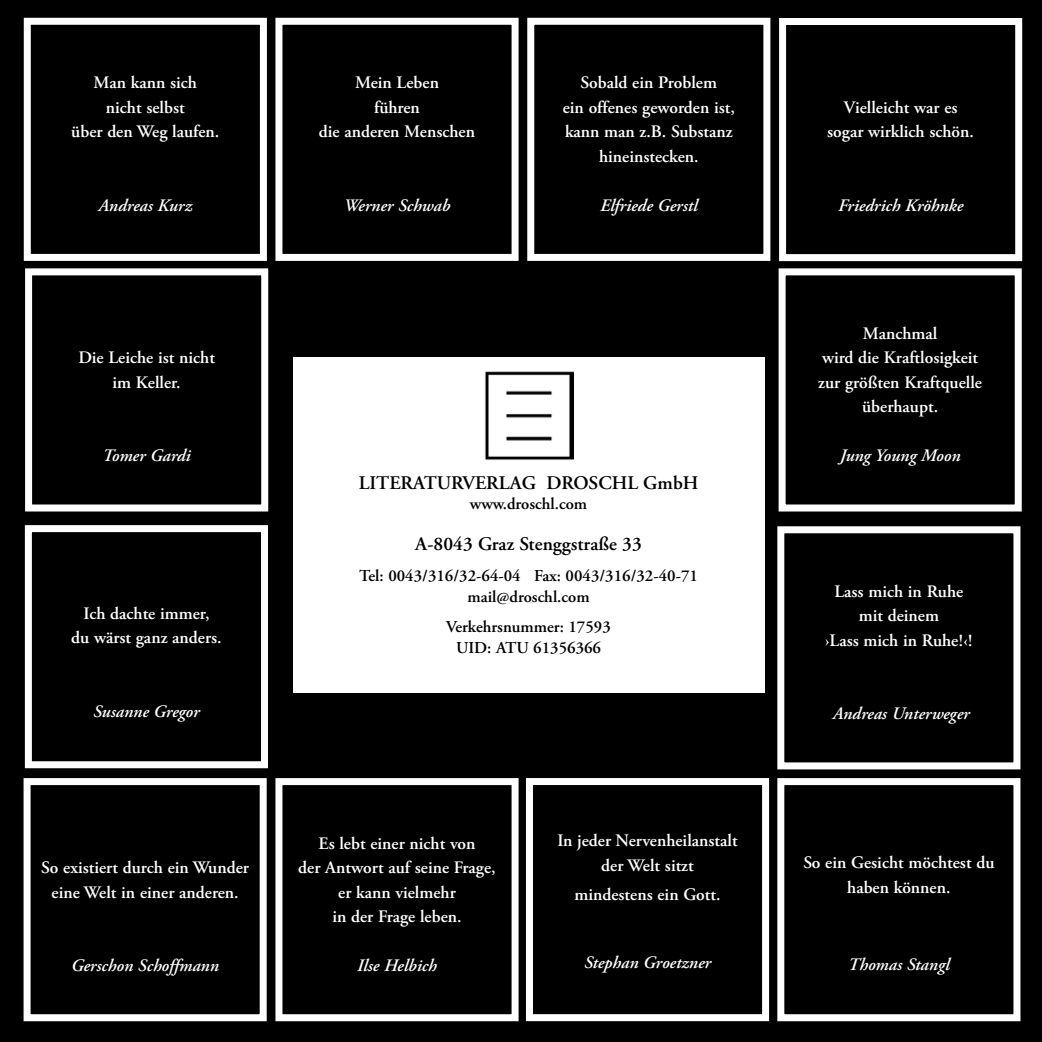
<style>
.page{position:relative;width:1042px;height:1042px;background:#000}
.page>*{position:absolute;margin:0;border:0;box-sizing:border-box;transform-origin:0 0}
.t1{font:600 19.25px "Adobe Garamond Pro";color:#000}
.t2{font:600 17.5px/24.5px "Adobe Garamond Pro";color:#fff;text-align:center}
.t3{font:italic 600 17.5px "Adobe Garamond Pro";color:#fff}
.t4{font:600 16.62px/21px "Adobe Garamond Pro";color:#000;text-align:center}
</style>
<div class="page">
<div style="left:27px;top:781px;width:236px;height:236px;background:#000"></div>
<div style="left:24px;top:778px;width:243px;height:243px;border:7px solid #fff"></div>
<div style="left:782px;top:272px;width:236px;height:236px;background:#000"></div>
<div style="left:778px;top:268px;width:243px;height:243px;border:7px solid #fff"></div>
<div style="left:781px;top:781px;width:236px;height:236px;background:#000"></div>
<div style="left:777px;top:778px;width:243px;height:243px;border:7px solid #fff"></div>
<div style="left:279px;top:781px;width:236px;height:236px;background:#000"></div>
<div style="left:275px;top:778px;width:243px;height:243px;border:7px solid #fff"></div>
<div style="left:279px;top:21px;width:236px;height:236px;background:#000"></div>
<div style="left:275px;top:18px;width:243px;height:243px;border:7px solid #fff"></div>
<div style="left:531px;top:21px;width:236px;height:236px;background:#000"></div>
<div style="left:527px;top:18px;width:243px;height:243px;border:7px solid #fff"></div>
<div style="left:782px;top:21px;width:236px;height:237px;background:#000"></div>
<div style="left:779px;top:18px;width:243px;height:243px;border:7px solid #fff"></div>
<div style="left:27px;top:21px;width:236px;height:236px;background:#000"></div>
<div style="left:24px;top:18px;width:243px;height:243px;border:7px solid #fff"></div>
<div style="left:781px;top:530px;width:236px;height:236px;background:#000"></div>
<div style="left:777px;top:526px;width:243px;height:243px;border:7px solid #fff"></div>
<div style="left:529px;top:781px;width:236px;height:236px;background:#000"></div>
<div style="left:526px;top:778px;width:243px;height:243px;border:7px solid #fff"></div>
<div style="left:293px;top:357px;width:471px;height:336px;background:#fff"></div>
<img style="left:485px;top:371px;width:88px;height:89px">
<div style="left:29px;top:272px;width:236px;height:236px;background:#000"></div>
<div style="left:25px;top:268px;width:243px;height:243px;border:7px solid #fff"></div>
<div style="left:28px;top:528px;width:236px;height:237px;background:#000"></div>
<div style="left:25px;top:525px;width:243px;height:243px;border:7px solid #fff"></div>
<p class="t2" style="left:71px;top:71px;width:150px">Man kann sich<br>nicht selbst<br>über den Weg laufen.</p>
<p class="t3" style="left:99px;top:195px;width:95px">Andreas Kurz</p>
<p class="t2" style="left:319px;top:71px;width:158px">Mein Leben<br>führen<br>die anderen Menschen</p>
<p class="t3" style="left:344px;top:195px;width:108px">Werner Schwab</p>
<p class="t2" style="left:563px;top:71px;width:174px">Sobald ein Problem<br>ein offenes geworden ist, kann man z.B. Substanz hineinstecken.</p>
<p class="t3" style="left:600px;top:195px;width:99px">Elfriede Gerstl</p>
<p class="t2" style="left:78px;top:346px;width:138px">Die Leiche ist nicht im Keller.</p>
<p class="t3" style="left:103px;top:446px;width:90px">Tomer Gardi</p>
<p class="t2" style="left:71px;top:601px;width:152px">Ich dachte immer,<br>du wärst ganz anders.</p>
<p class="t3" style="left:93px;top:701px;width:108px">Susanne Gregor</p>
<p class="t2" style="left:41px;top:855px;width:209px">So existiert durch ein Wunder eine Welt in einer anderen.</p>
<p class="t3" style="left:71px;top:955px;width:149px">Gerschon Schoffmann</p>
<p class="t1" style="left:359px;top:471px;width:341px">LITERATURVERLAG DROSCHL GmbH</p>
<p class="t4" style="left:470px;top:493px;width:119px">www.droschl.com</p>
<p class="t1" style="left:415px;top:533px;width:228px">A-8043 Graz Stenggstraße 33</p>
<p class="t4" style="left:359px;top:566px;width:340px">Tel: 0043/316/32-64-04 Fax: 0043/316/32-40-71 mail@droschl.com</p>
<p class="t4" style="left:446px;top:616px;width:166px">Verkehrsnummer: 17593<br>UID: ATU 61356366</p>
<p class="t2" style="left:298px;top:831px;width:199px">Es lebt einer nicht von<br>der Antwort auf seine Frage, er kann vielmehr<br>in der Frage leben.</p>
<p class="t3" style="left:357px;top:955px;width:81px">Ilse Helbich</p>
<p class="t2" style="left:557px;top:829px;width:182px">In jeder Nervenheilanstalt der Welt sitzt</p>
<p class="t2" style="left:574px;top:883px;width:148px">mindestens ein Gott.</p>
<p class="t3" style="left:584px;top:952px;width:128px">Stephan Groetzner</p>
<p class="t2" style="left:827px;top:95px;width:148px">Vielleicht war es sogar wirklich schön.</p>
<p class="t3" style="left:838px;top:195px;width:127px">Friedrich Kröhnke</p>
<p class="t2" style="left:818px;top:321px;width:165px">Manchmal<br>wird die Kraftlosigkeit zur größten Kraftquelle überhaupt.</p>
<p class="t3" style="left:839px;top:446px;width:122px">Jung Young Moon</p>
<p class="t2" style="left:825px;top:579px;width:149px">Lass mich in Ruhe mit deinem<br>›Lass mich in Ruhe!‹!</p>
<p class="t3" style="left:833px;top:703px;width:138px">Andreas Unterweger</p>
<p class="t2" style="left:803px;top:851px;width:193px">So ein Gesicht möchtest du haben können.</p>
<p class="t3" style="left:848px;top:954px;width:103px">Thomas Stangl</p>
</div>
